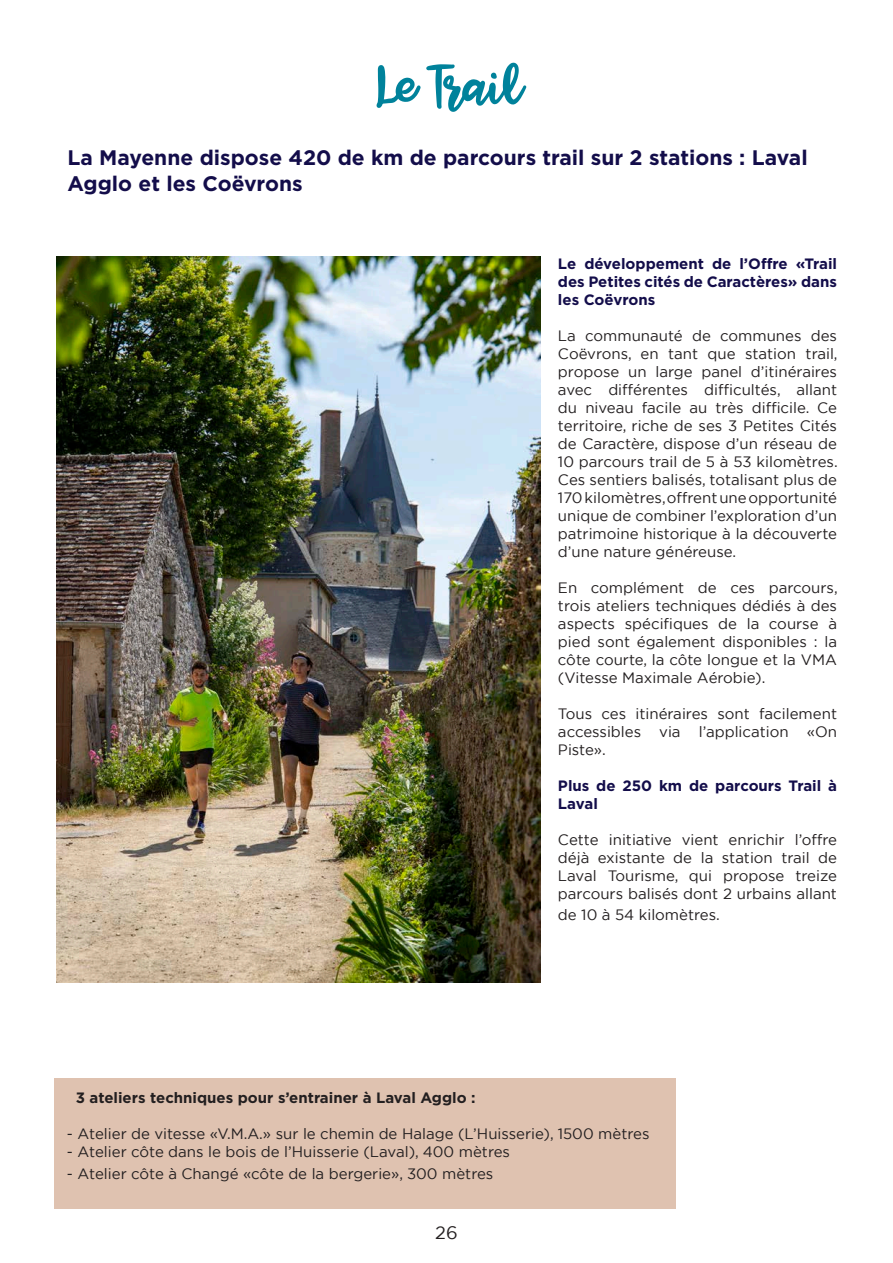
<style>
.page{position:relative;width:893px;height:1263px;background:#fff}
.page>*{position:absolute;margin:0;border:0;box-sizing:border-box;transform-origin:0 0}
.t1{font:52.5px "Jenthill";letter-spacing:-.03em;color:#00829b}
.t2{font:700 21px/25.2px "Gotham";color:#130d4a}
.t3{font:18px "Gotham";color:#231f20}
.t4{font:15px/18px "Gotham";color:#231f20;text-align:justify}
.t5{font:700 15px/18px "Gotham";color:#130d4a;text-align:justify}
.t6{font:700 15px "Gotham";color:#231f20}
</style>
<div class="page">
<div style="left:54px;top:1078px;width:621px;height:131px;background:#dfc2b0"></div>
<img style="left:56px;top:257px;width:485px;height:726px">
<p class="t1" style="left:376px;top:52px;width:149px">Le Trail</p>
<p class="t2" style="left:68px;top:145px;width:742px">La Mayenne dispose 420 de km de parcours trail sur 2 stations : Laval<br>Agglo et les Coëvrons</p>
<p class="t5" style="left:558px;top:254px;width:281px">Le développement de l’Offre «Trail des Petites cités de Caractères» dans les Coëvrons</p>
<p class="t4" style="left:558px;top:326px;width:281px">La communauté de communes des Coëvrons, en tant que station trail, propose un large panel d’itinéraires avec différentes difficultés, allant du niveau facile au très difficile. Ce territoire, riche de ses 3 Petites Cités de Caractère, dispose d’un réseau de 10 parcours trail de 5 à 53 kilomètres.<br>Ces sentiers balisés, totalisant plus de 170 kilomètres, offrent une opportunité unique de combiner l’exploration d’un patrimoine historique à la découverte d’une nature généreuse.</p>
<p class="t4" style="left:558px;top:578px;width:281px">En complément de ces parcours, trois ateliers techniques dédiés à des aspects spécifiques de la course à pied sont également disponibles : la côte courte, la côte longue et la VMA (Vitesse Maximale Aérobie).</p>
<p class="t4" style="left:558px;top:704px;width:281px">Tous ces itinéraires sont facilement accessibles via l’application «On Piste».</p>
<p class="t5" style="left:558px;top:776px;width:281px">Plus de 250 km de parcours Trail à<br>Laval</p>
<p class="t4" style="left:558px;top:830px;width:281px">Cette initiative vient enrichir l’offre déjà existante de la station trail de Laval Tourisme, qui propose treize parcours balisés dont 2 urbains allant</p>
<p class="t4" style="left:558px;top:905px;width:163px">de 10 à 54 kilomètres.</p>
<p class="t6" style="left:76px;top:1088px;width:401px">3 ateliers techniques pour s’entrainer à Laval Agglo :</p>
<p class="t4" style="left:67px;top:1124px;width:584px">- Atelier de vitesse «V.M.A.» sur le chemin de Halage (L’Huisserie), 1500 mètres</p>
<p class="t4" style="left:67px;top:1142px;width:445px">- Atelier côte dans le bois de l’Huisserie (Laval), 400 mètres</p>
<p class="t4" style="left:67px;top:1164px;width:428px">- Atelier côte à Changé «côte de la bergerie», 300 mètres</p>
<p class="t3" style="left:435px;top:1221px;width:24px">26</p>
</div>
